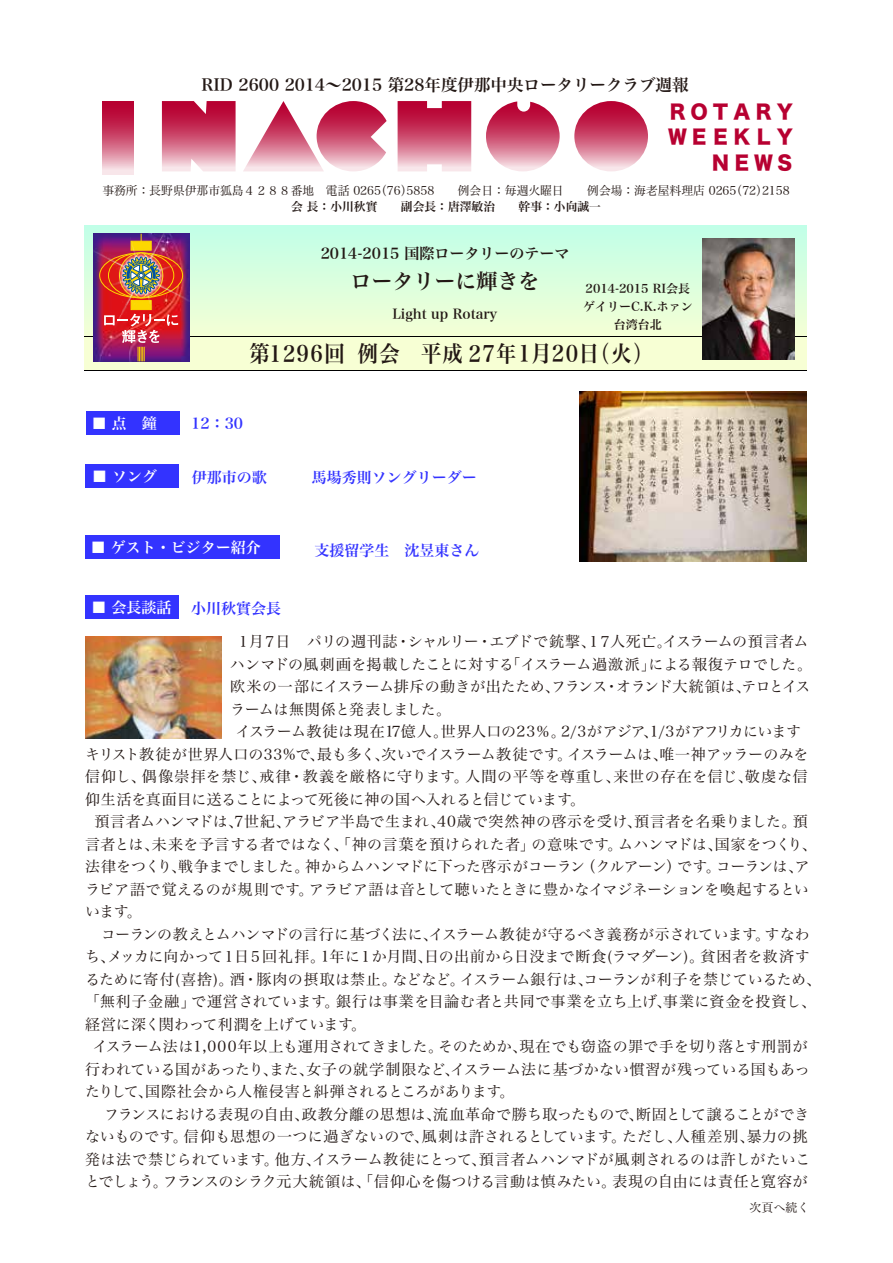
<style>
.page{position:relative;width:893px;height:1263px;background:#fff}
.page>*{position:absolute;margin:0;border:0;box-sizing:border-box;transform-origin:0 0}
.t1{font:22.5px "Hira Min Pro W6";letter-spacing:.075em;color:#231815;scale:.9 1}
.t2{font:21px "Hira Min Pro W6";color:#231815}
.t3{font:19.5px/25.5px "Hira Kaku Std N W8";letter-spacing:.1em;color:#b70031;text-align:right}
.t4{font:16.5px "Hira Min Pro W6";color:#231815}
.t5{font:15px "Hira Min Pro W3";color:#231815}
.t6{font:15px "Hira Min Pro W3";letter-spacing:.025em;color:#231815}
.t7{font:15px "Hira Min Pro W3";letter-spacing:-.02em;color:#231815}
.t8{font:15px "Hira Min Pro W3";letter-spacing:-.03em;color:#231815}
.t9{font:15px "Hira Min Pro W3";letter-spacing:.045em;color:#231815}
.t10{font:15px "Hira Min Pro W6";color:#33f}
.t11{font:15px "Hira Min Pro W3";letter-spacing:-.05em;color:#231815}
.t12{font:15px "Hira Min Pro W6";color:#fff}
.t13{font:15px "Hira Min Pro W6";color:#231815}
.t14{font:15px "Hira Min Pro W3";letter-spacing:-.045em;color:#231815}
.t15{font:13.5px "Hira Min Pro W6";color:#231815}
.t16{font:12px "Hira Min Pro W3";color:#231815}
.t17{font:12px/18px "Hira Min Pro W6";color:#231815;text-align:center}
</style>
<div class="page">
<div style="left:84px;top:225px;width:722px;height:145px;background:linear-gradient(to bottom,#c3ffe7,#fdfccf)"></div>
<svg style="left:103px;top:101px;width:31px;height:73px;background:#d05b7a"></svg>
<svg style="left:162px;top:101px;width:74px;height:70px;background:#d2607e"></svg>
<svg style="left:243px;top:101px;width:144px;height:70px"></svg>
<svg style="left:398px;top:101px;width:73px;height:70px;background:#d2607e"></svg>
<svg style="left:486px;top:101px;width:74px;height:70px"></svg>
<svg style="left:574px;top:101px;width:74px;height:70px"></svg>
<hr style="left:84px;top:336px;width:722px;height:1px;background:#000">
<img style="left:93px;top:234px;width:96px;height:127px">
<svg style="left:100px;top:253px;width:83px;height:45px"></svg>
<img style="left:107px;top:238px;width:72px;height:78px">
<svg style="left:122px;top:256px;width:39px;height:39px;background:#988d73"></svg>
<img style="left:104px;top:314px;width:74px;height:47px">
<img style="left:702px;top:239px;width:92px;height:120px">
<div style="left:86px;top:411px;width:93px;height:24px;background:#33f"></div>
<div style="left:85px;top:464px;width:93px;height:23px;background:#33f"></div>
<div style="left:86px;top:595px;width:93px;height:23px;background:#33f"></div>
<div style="left:85px;top:535px;width:195px;height:24px;background:#33f"></div>
<img style="left:580px;top:392px;width:226px;height:170px">
<img style="left:85px;top:636px;width:136px;height:102px">
<p class="t4" style="left:202px;top:71px;width:488px">RID 2600 2014～2015 第28年度伊那中央ロータリークラブ週報</p>
<h3 class="t3" style="left:668px;top:99px;width:128px">ＲＯＴＡＲＹ<br>ＷＥＥＫＬＹ<br>ＮＥＷＳ</h3>
<p class="t16" style="left:102px;top:180px;width:689px">事務所：長野県伊那市狐島４２８８番地　電話 0265（76）5858　　例会日：毎週火曜日　　例会場：海老屋料理店 0265（72）2158</p>
<p class="t17" style="left:291px;top:197px;width:311px">会 長：小川秋實　　副会長：唐澤敏治　　幹事：小向誠一</p>
<p class="t13" style="left:321px;top:240px;width:250px">2014-2015 国際ロータリーのテーマ</p>
<h2 class="t2" style="left:350px;top:263px;width:190px">ロータリーに輝きを</h2>
<p class="t15" style="left:393px;top:302px;width:106px">Light up Rotary</p>
<p class="t17" style="left:583px;top:278px;width:111px">2014-2015 RI会長ゲイリーC.K.ホァン台湾台北</p>
<h1 class="t1" style="left:249px;top:333px;width:450px">第１２96回 例会 平成２7年1月20日（火）</h1>
<p class="t12" style="left:92px;top:410px;width:66px">■ 点　鐘</p>
<p class="t10" style="left:191px;top:410px;width:53px">12：30</p>
<p class="t12" style="left:92px;top:463px;width:66px">■ ソング</p>
<p class="t10" style="left:192px;top:464px;width:286px">伊那市の歌　　　馬場秀則ソングリーダー</p>
<p class="t12" style="left:91px;top:534px;width:171px">■ ゲスト・ビジター紹介</p>
<p class="t10" style="left:314px;top:538px;width:166px">支援留学生　沈昱東さん</p>
<p class="t12" style="left:91px;top:594px;width:81px">■ 会長談話</p>
<p class="t10" style="left:191px;top:595px;width:91px">小川秋實会長</p>
<p class="t11" style="left:236px;top:629px;width:574px">１月７日　パリの週刊誌・シャルリー・エブドで銃撃､１７人死亡。イスラームの預言者ム</p>
<p class="t5" style="left:230px;top:651px;width:583px">ハンマドの風刺画を掲載したことに対する｢イスラーム過激派｣による報復テロでした。</p>
<p class="t5" style="left:230px;top:674px;width:582px">欧米の一部にイスラーム排斥の動きが出たため､フランス・オランド大統領は､テロとイス</p>
<p class="t14" style="left:230px;top:696px;width:222px">ラームは無関係と発表しました。</p>
<p class="t5" style="left:236px;top:719px;width:567px">イスラーム教徒は現在17億人。世界人口の23％。2/3がアジア､1/3がアフリカにいます</p>
<p class="t5" style="left:85px;top:741px;width:725px">キリスト教徒が世界人口の33%で､最も多く､次いでイスラーム教徒です。イスラームは､唯一神アッラーのみを</p>
<p class="t9" style="left:85px;top:764px;width:724px">信仰し、偶像崇拝を禁じ､戒律・教義を厳格に守ります。人間の平等を尊重し､来世の存在を信じ､敬虔な信</p>
<p class="t7" style="left:85px;top:786px;width:502px">仰生活を真面目に送ることによって死後に神の国へ入れると信じています。</p>
<p class="t5" style="left:94px;top:809px;width:715px">預言者ムハンマドは､7世紀､アラビア半島で生まれ､40歳で突然神の啓示を受け､預言者を名乗りました。預</p>
<p class="t6" style="left:85px;top:831px;width:726px">言者とは､未来を予言する者ではなく､「神の言葉を預けられた者」の意味です。ムハンマドは､国家をつくり､</p>
<p class="t8" style="left:85px;top:854px;width:726px">法律をつくり､戦争までしました。神からムハンマドに下った啓示がコーラン（クルアーン）です。コーランは､ア</p>
<p class="t5" style="left:85px;top:876px;width:725px">ラビア語で覚えるのが規則です。アラビア語は音として聴いたときに豊かなイマジネーションを喚起するとい</p>
<p class="t5" style="left:85px;top:899px;width:58px">います。</p>
<p class="t5" style="left:101px;top:921px;width:710px">コーランの教えとムハンマドの言行に基づく法に､イスラーム教徒が守るべき義務が示されています。すなわ</p>
<p class="t5" style="left:85px;top:944px;width:726px">ち､メッカに向かって１日５回礼拝。1年に１か月間､日の出前から日没まで断食(ラマダーン)。貧困者を救済す</p>
<p class="t5" style="left:85px;top:966px;width:730px">るために寄付(喜捨)。酒・豚肉の摂取は禁止。などなど。イスラーム銀行は､コーランが利子を禁じているため､</p>
<p class="t6" style="left:85px;top:989px;width:725px">「無利子金融」で運営されています。銀行は事業を目論む者と共同で事業を立ち上げ､事業に資金を投資し､</p>
<p class="t5" style="left:85px;top:1011px;width:283px">経営に深く関わって利潤を上げています。</p>
<p class="t5" style="left:93px;top:1034px;width:716px">イスラーム法は1,000年以上も運用されてきました。そのためか､現在でも窃盗の罪で手を切り落とす刑罰が</p>
<p class="t5" style="left:85px;top:1056px;width:726px">行われている国があったり､また､女子の就学制限など､イスラーム法に基づかない慣習が残っている国もあっ</p>
<p class="t7" style="left:85px;top:1079px;width:431px">たりして､国際社会から人権侵害と糾弾されるところがあります。</p>
<p class="t5" style="left:104px;top:1101px;width:707px">フランスにおける表現の自由､政教分離の思想は､流血革命で勝ち取ったもので､断固として譲ることができ</p>
<p class="t5" style="left:85px;top:1124px;width:724px">ないものです。信仰も思想の一つに過ぎないので､風刺は許されるとしています。ただし､人種差別､暴力の挑</p>
<p class="t5" style="left:85px;top:1146px;width:727px">発は法で禁じられています。他方､イスラーム教徒にとって､預言者ムハンマドが風刺されるのは許しがたいこ</p>
<p class="t5" style="left:85px;top:1169px;width:724px">とでしょう。フランスのシラク元大統領は､「信仰心を傷つける言動は慎みたい。表現の自由には責任と寛容が</p>
<p class="t16" style="left:749px;top:1197px;width:61px">次頁へ続く</p>
</div>
